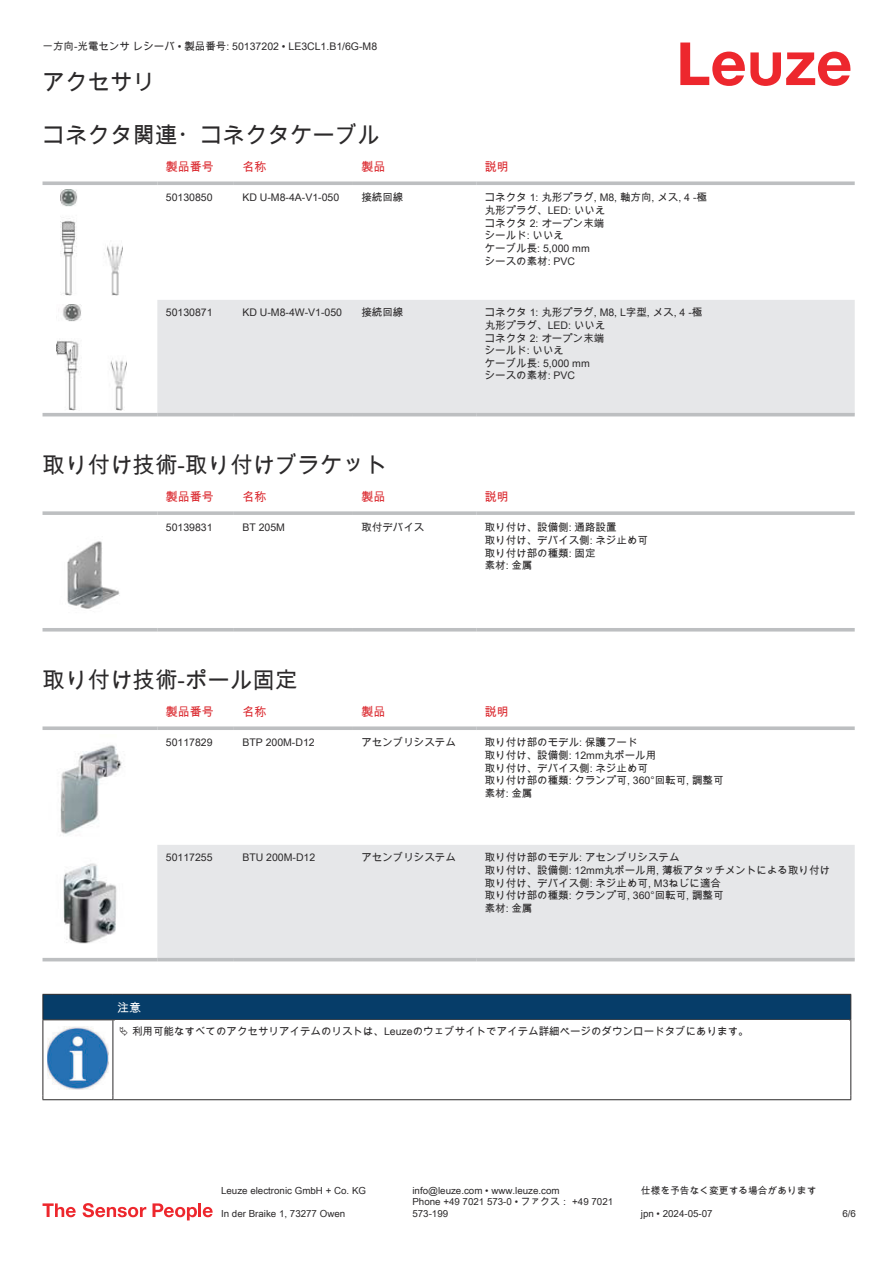
<style>
.page{position:relative;width:893px;height:1263px;background:#fff}
.page>*{position:absolute;margin:0;border:0;box-sizing:border-box;transform-origin:0 0}
.t1{font:22.5px "Arial Unicode MS";color:#2b292a}
.t2{font:12px "Arial Unicode MS";color:#db2a30}
.t3{font:12px "Arial Unicode MS";color:#fff}
.t4{font:10.5px/12.6px "Arial Unicode MS";color:#2b292a}
.t5{font:9.75px/11.7px "Arial Unicode MS";color:#2b292a}
</style>
<div class="page">
<svg style="left:680px;top:43px;width:170px;height:43px"></svg>
<div style="left:157px;top:300px;width:698px;height:113px;background:#e6e7e9"></div>
<svg style="left:43px;top:181px;width:114px;height:4px"></svg>
<svg style="left:157px;top:181px;width:77px;height:4px"></svg>
<svg style="left:234px;top:181px;width:119px;height:4px"></svg>
<svg style="left:353px;top:181px;width:123px;height:4px"></svg>
<svg style="left:476px;top:181px;width:379px;height:4px;background:#c4c6c8"></svg>
<hr style="left:43px;top:413px;width:114px;height:3px;background:#bdbfc1">
<hr style="left:157px;top:413px;width:77px;height:3px;background:#bdbfc1">
<hr style="left:234px;top:413px;width:119px;height:3px;background:#bdbfc1">
<hr style="left:353px;top:413px;width:123px;height:3px;background:#bdbfc1">
<hr style="left:476px;top:413px;width:379px;height:3px;background:#bdbfc1">
<img style="left:60px;top:189px;width:63px;height:107px">
<img style="left:56px;top:304px;width:70px;height:106px">
<svg style="left:43px;top:631px;width:812px;height:1px"></svg>
<svg style="left:43px;top:511px;width:114px;height:4px"></svg>
<svg style="left:157px;top:511px;width:77px;height:4px"></svg>
<svg style="left:234px;top:511px;width:119px;height:4px"></svg>
<svg style="left:353px;top:511px;width:123px;height:4px"></svg>
<svg style="left:476px;top:511px;width:379px;height:4px;background:#c3c5c7"></svg>
<hr style="left:43px;top:628px;width:114px;height:3px;background:#bdbfc1">
<hr style="left:157px;top:628px;width:77px;height:3px;background:#bdbfc1">
<hr style="left:234px;top:628px;width:119px;height:3px;background:#bdbfc1">
<hr style="left:353px;top:628px;width:123px;height:3px;background:#bdbfc1">
<hr style="left:476px;top:628px;width:379px;height:3px;background:#bdbfc1">
<img style="left:67px;top:541px;width:53px;height:68px">
<div style="left:157px;top:845px;width:698px;height:113px;background:#e6e7e9"></div>
<svg style="left:43px;top:726px;width:114px;height:4px"></svg>
<svg style="left:157px;top:726px;width:77px;height:4px"></svg>
<svg style="left:234px;top:726px;width:119px;height:4px"></svg>
<svg style="left:353px;top:726px;width:123px;height:4px"></svg>
<svg style="left:476px;top:726px;width:379px;height:4px;background:#c4c6c8"></svg>
<hr style="left:43px;top:958px;width:114px;height:3px;background:#bdbfc1">
<hr style="left:157px;top:958px;width:77px;height:3px;background:#bdbfc1">
<hr style="left:234px;top:958px;width:119px;height:3px;background:#bdbfc1">
<hr style="left:353px;top:958px;width:123px;height:3px;background:#bdbfc1">
<hr style="left:476px;top:958px;width:379px;height:3px;background:#bdbfc1">
<img style="left:60px;top:745px;width:62px;height:89px">
<img style="left:63px;top:863px;width:54px;height:81px">
<div style="left:43px;top:994px;width:808px;height:26px;background:#063d69"></div>
<hr style="left:113px;top:1019px;width:738px;height:1px;background:#2b292a">
<hr style="left:43px;top:1020px;width:1px;height:75px;background:#2b292a">
<hr style="left:113px;top:1020px;width:1px;height:75px;background:#2b292a">
<hr style="left:850px;top:1020px;width:1px;height:75px;background:#2b292a">
<hr style="left:43px;top:1099px;width:70px;height:1px;background:#2b292a">
<hr style="left:113px;top:1099px;width:738px;height:1px;background:#2b292a">
<img style="left:47px;top:1026px;width:61px;height:63px">
<svg style="left:43px;top:1203px;width:33px;height:14px"></svg>
<svg style="left:83px;top:1203px;width:63px;height:14px"></svg>
<svg style="left:153px;top:1203px;width:44px;height:17px"></svg>
<hr style="left:198px;top:1203px;width:3px;height:14px;background:#ed272d">
<svg style="left:203px;top:1207px;width:10px;height:10px"></svg>
<p class="t4" style="left:43px;top:40px;width:336px">一方向-光電センサ レシーバ • 製品番号: 50137202 • LE3CL1.B1/6G-M8</p>
<h1 class="t1" style="left:43px;top:66px;width:114px">アクセサリ</h1>
<h1 class="t1" style="left:43px;top:119px;width:339px">コネクタ関連・コネクタケーブル</h1>
<p class="t2" style="left:166px;top:158px;width:49px">製品番号</p>
<p class="t2" style="left:242px;top:158px;width:25px">名称</p>
<p class="t2" style="left:361px;top:158px;width:25px">製品</p>
<p class="t2" style="left:485px;top:158px;width:25px">説明</p>
<p class="t4" style="left:166px;top:191px;width:48px">50130850</p>
<p class="t4" style="left:242px;top:191px;width:98px">KD U-M8-4A-V1-050</p>
<p class="t4" style="left:361px;top:191px;width:43px">接続回線</p>
<p class="t4" style="left:485px;top:191px;width:224px">コネクタ 1: 丸形プラグ, M8, 軸方向, メス, 4 -極丸形プラグ、LED: いいえ<br>コネクタ 2: オープン末端<br>シールド: いいえ<br>ケーブル長: 5,000 mm<br>シースの素材: PVC</p>
<p class="t4" style="left:166px;top:306px;width:48px">50130871</p>
<p class="t4" style="left:242px;top:306px;width:101px">KD U-M8-4W-V1-050</p>
<p class="t4" style="left:361px;top:306px;width:43px">接続回線</p>
<p class="t4" style="left:485px;top:306px;width:219px">コネクタ 1: 丸形プラグ, M8, L字型, メス, 4 -極丸形プラグ、LED: いいえ<br>コネクタ 2: オープン末端<br>シールド: いいえ<br>ケーブル長: 5,000 mm<br>シースの素材: PVC</p>
<h1 class="t1" style="left:43px;top:449px;width:346px">取り付け技術-取り付けブラケット</h1>
<p class="t2" style="left:166px;top:488px;width:49px">製品番号</p>
<p class="t2" style="left:242px;top:488px;width:25px">名称</p>
<p class="t2" style="left:361px;top:488px;width:25px">製品</p>
<p class="t2" style="left:485px;top:488px;width:25px">説明</p>
<p class="t4" style="left:166px;top:521px;width:48px">50139831</p>
<p class="t4" style="left:242px;top:521px;width:44px">BT 205M</p>
<p class="t4" style="left:361px;top:521px;width:64px">取付デバイス</p>
<p class="t4" style="left:485px;top:521px;width:165px">取り付け、設備側: 通路設置<br>取り付け、デバイス側: ネジ止め可取り付け部の種類: 固定<br>素材: 金属</p>
<h1 class="t1" style="left:43px;top:664px;width:256px">取り付け技術-ポール固定</h1>
<p class="t2" style="left:166px;top:703px;width:49px">製品番号</p>
<p class="t2" style="left:242px;top:703px;width:25px">名称</p>
<p class="t2" style="left:361px;top:703px;width:25px">製品</p>
<p class="t2" style="left:485px;top:703px;width:25px">説明</p>
<p class="t4" style="left:166px;top:736px;width:48px">50117829</p>
<p class="t4" style="left:242px;top:736px;width:74px">BTP 200M-D12</p>
<p class="t4" style="left:361px;top:736px;width:96px">アセンブリシステム</p>
<p class="t4" style="left:485px;top:736px;width:240px">取り付け部のモデル: 保護フード<br>取り付け、設備側: 12mm丸ポール用<br>取り付け、デバイス側: ネジ止め可<br>取り付け部の種類: クランプ可, 360°回転可, 調整可素材: 金属</p>
<p class="t4" style="left:166px;top:851px;width:48px">50117255</p>
<p class="t4" style="left:242px;top:851px;width:74px">BTU 200M-D12</p>
<p class="t4" style="left:361px;top:851px;width:96px">アセンブリシステム</p>
<p class="t4" style="left:485px;top:851px;width:347px">取り付け部のモデル: アセンブリシステム<br>取り付け、設備側: 12mm丸ポール用, 薄板アタッチメントによる取り付け取り付け、デバイス側: ネジ止め可, M3ねじに適合<br>取り付け部の種類: クランプ可, 360°回転可, 調整可<br>素材: 金属</p>
<p class="t3" style="left:117px;top:999px;width:25px">注意</p>
<p class="t4" style="left:132px;top:1024px;width:618px">利用可能なすべてのアクセサリアイテムのリストは、Leuzeのウェブサイトでアイテム詳細ページのダウンロードタブにあります。</p>
<p class="t5" style="left:221px;top:1184px;width:146px">Leuze electronic GmbH + Co. KG</p>
<p class="t5" style="left:412px;top:1184px;width:149px">info@leuze.com • www.leuze.com</p>
<p class="t5" style="left:641px;top:1184px;width:177px">仕様を予告なく変更する場合があります</p>
<p class="t5" style="left:221px;top:1207px;width:126px">In der Braike 1, 73277 Owen</p>
<p class="t5" style="left:412px;top:1196px;width:202px">Phone +49 7021 573-0 • ファクス： +49 7021<br>573-199</p>
<p class="t5" style="left:641px;top:1207px;width:73px">jpn • 2024-05-07</p>
<p class="t5" style="left:842px;top:1207px;width:15px">6/6</p>
</div>
